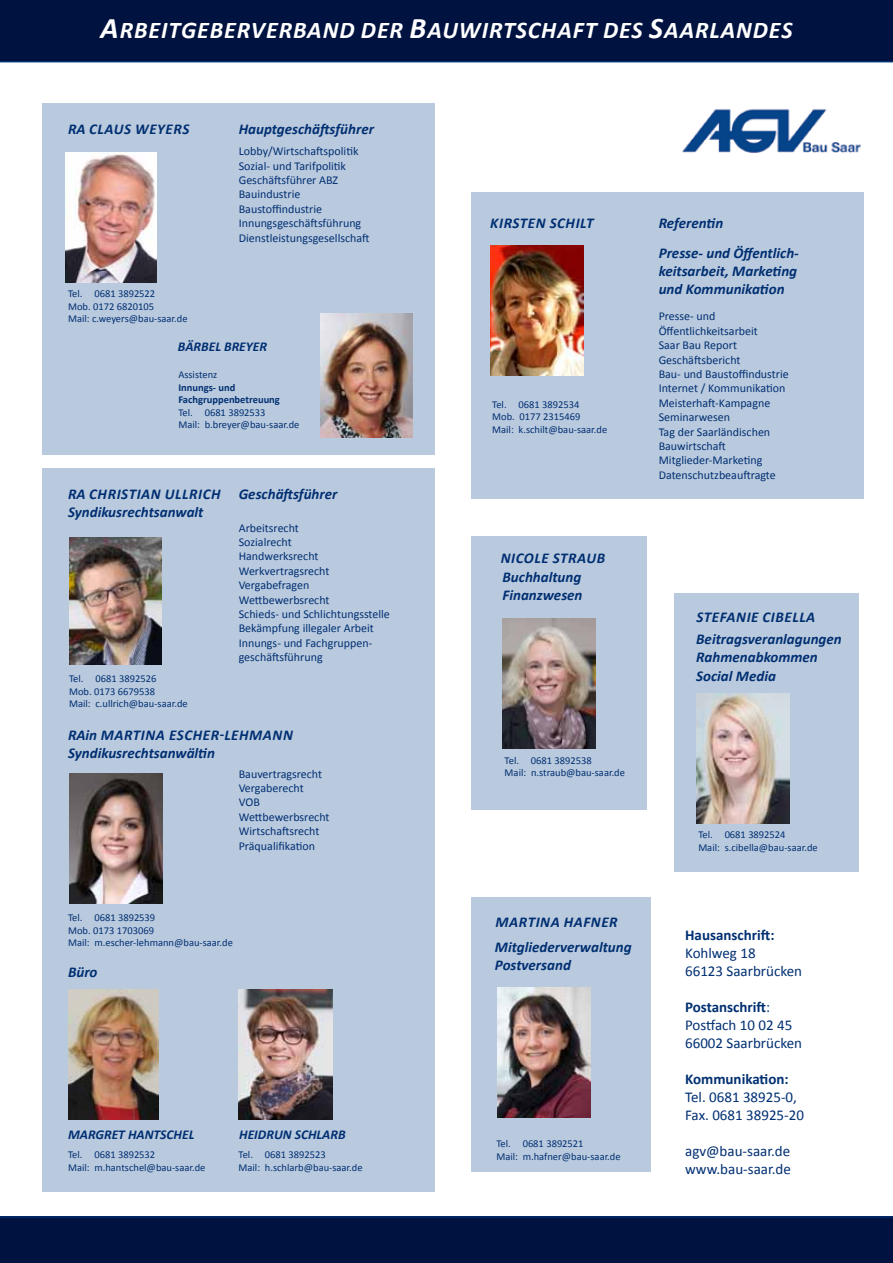
<style>
.page{position:relative;width:893px;height:1263px;background:#fff}
.page>*{position:absolute;margin:0;border:0;box-sizing:border-box;transform-origin:0 0}
.t1{font:italic 700 24px "Calibri";letter-spacing:.04em;color:#fff}
.t2{font:italic 700 15px/18px "Calibri";color:#002f72}
.t3{font:15px/18px "Calibri";color:#002f72}
.t4{font:italic 700 15px "Calibri";letter-spacing:.04em;color:#002f72}
.t5{font:700 15px "Calibri";color:#002f72}
.t6{font:italic 700 13.5px "Calibri";color:#002f72}
.t7{font:12px/14.4px "Calibri";color:#002f72}
.t8{font:10.5px/12.6px "Calibri";color:#002f72}
.t9{font:700 10.5px/12.6px "Calibri";color:#002f72}
.s1{font-size:30px}
.s2{font-weight:700}
</style>
<div class="page">
<div style="left:0;top:0;width:893px;height:62px;background:#00123f"></div>
<div style="left:43px;top:103px;width:392px;height:352px;background:#bacade"></div>
<img style="left:66px;top:152px;width:90px;height:130px">
<div style="left:43px;top:468px;width:392px;height:724px;background:#bacade"></div>
<img style="left:69px;top:537px;width:93px;height:127px">
<img style="left:239px;top:989px;width:94px;height:130px">
<div style="left:471px;top:193px;width:392px;height:306px;background:#bacade"></div>
<img style="left:490px;top:245px;width:93px;height:130px">
<div style="left:471px;top:536px;width:175px;height:273px;background:#bacade"></div>
<img style="left:502px;top:619px;width:94px;height:130px">
<img style="left:682px;top:109px;width:179px;height:44px">
<img style="left:321px;top:313px;width:91px;height:125px">
<div style="left:472px;top:897px;width:179px;height:274px;background:#bacade"></div>
<img style="left:497px;top:987px;width:93px;height:130px">
<div style="left:0;top:1216px;width:893px;height:47px;background:#00123f"></div>
<div style="left:674px;top:593px;width:185px;height:279px;background:#bacade"></div>
<img style="left:696px;top:693px;width:93px;height:130px">
<img style="left:69px;top:773px;width:93px;height:130px">
<img style="left:68px;top:989px;width:91px;height:130px">
<h1 class="t1" style="left:101px;top:13px;width:693px"><span class="s1">A</span>rbeitgeberverband der <span class="s1">B</span>auwirtschaft des <span class="s1">S</span>aa rlandes</h1>
<p class="t4" style="left:68px;top:118px;width:123px">RA Claus Weyers</p>
<p class="t2" style="left:239px;top:119px;width:137px">Hauptgeschäftsführer</p>
<p class="t7" style="left:239px;top:144px;width:132px">Lobby/Wirtschaftspolitik<br>Sozial- und Tarifpolitik<br>Geschäftsführer ABZ<br>Bauindustrie<br>Baustoffindustrie<br>Innungsgeschäftsführung<br>Dienstleistungsgesellschaft</p>
<p class="t8" style="left:68px;top:287px;width:121px">Tel. 0681 3892522<br>Mob. 0172 6820105<br>Mail: c.weyers@bau-saar.de</p>
<p class="t6" style="left:178px;top:337px;width:24px">BÄRBEL</p>
<p class="t6" style="left:224px;top:337px;width:9px">BREYER</p>
<p class="t8" style="left:178px;top:368px;width:40px">Assistenz</p>
<p class="t9" style="left:178px;top:380px;width:103px">Innungs- und<br>Fachgruppenbetreuung</p>
<p class="t8" style="left:178px;top:406px;width:123px">Tel. 0681 3892533<br>Mail: b.breyer@bau-saar.de</p>
<p class="t2" style="left:68px;top:485px;width:154px">RA Christian Ullrich<br>Syndikusrechtsanwalt</p>
<p class="t8" style="left:69px;top:672px;width:120px">Tel. 0681 3892526<br>Mob. 0173 6679538<br>Mail: c.ullrich@bau-saar.de</p>
<p class="t2" style="left:239px;top:485px;width:101px">Geschäftsführer</p>
<p class="t7" style="left:239px;top:520px;width:153px">Arbeitsrecht<br>Sozialrecht<br>Handwerksrecht<br>Werkvertragsrecht<br>Vergabefragen<br>Wettbewerbsrecht<br>Schieds- und Schlichtungsstelle<br>Bekämpfung illegaler Arbeit<br>Innungs- und Fachgruppen&shy;geschäftsführung</p>
<p class="t4" style="left:68px;top:724px;width:111px">RAin Martina Esch</p>
<p class="t2" style="left:68px;top:726px;width:226px;text-indent:135px">er-Lehmann<br>Syndikusrechtsanwältin</p>
<p class="t7" style="left:239px;top:766px;width:92px">Bauvertragsrecht<br>Vergaberecht<br>VOB<br>Wettbewerbsrecht<br>Wirtschaftsrecht<br>Präqualifikation</p>
<p class="t8" style="left:68px;top:911px;width:166px">Tel. 0681 3892539<br>Mob. 0173 1703069<br>Mail: m.escher-lehmann@bau-saar.de</p>
<p class="t2" style="left:68px;top:962px;width:31px">Büro</p>
<p class="t6" style="left:68px;top:1125px;width:128px">MAR GRET HANTSCHEL</p>
<p class="t8" style="left:68px;top:1148px;width:139px">Tel. 0681 3892532<br>Mail: m.hantschel@bau-saar.de</p>
<p class="t6" style="left:239px;top:1125px;width:9px">HEIDRUN</p>
<p class="t6" style="left:295px;top:1125px;width:8px">SCHL</p>
<p class="t6" style="left:322px;top:1125px;width:17px">ARB</p>
<p class="t8" style="left:239px;top:1148px;width:126px">Tel. 0681 3892523<br>Mail: h.schlarb@bau-saar.de</p>
<p class="t4" style="left:490px;top:213px;width:105px">Kirsten Schilt</p>
<p class="t2" style="left:659px;top:214px;width:66px">Referentin</p>
<p class="t8" style="left:492px;top:398px;width:117px">Tel. 0681 3892534<br>Mob. 0177 2315469<br>Mail: k.schilt@bau-saar.de</p>
<p class="t2" style="left:501px;top:549px;width:106px">Nicole Straub<br>Buchhaltung<br>Finanzwesen</p>
<p class="t2" style="left:659px;top:243px;width:142px;text-align:justify">Presse- und Öffentlich&shy;keitsarbeit, Marketing und Kommunikation</p>
<p class="t7" style="left:659px;top:309px;width:132px">Presse- und<br>Öffentlichkeitsarbeit<br>Saar Bau Report<br>Geschäftsbericht<br>Bau- und Baustoffindustrie<br>Internet / Kommunikation<br>Meisterhaft-Kampagne<br>Seminarwesen<br>Tag der Saarländischen<br>Bauwirtschaft<br>Mitglieder-Marketing<br>Datenschutzbeauftragte</p>
<p class="t2" style="left:696px;top:594px;width:147px;line-height:29.8px">Stefanie Cibella<br>Beitragsveranlagungen</p>
<p class="t2" style="left:696px;top:648px;width:123px">Rahmenabkommen<br>Social Media</p>
<p class="t4" style="left:696px;top:606px;width:120px">Stefanie Cibella</p>
<p class="t8" style="left:505px;top:754px;width:122px">Tel. 0681 3892538<br>Mail: n.straub@bau-saar.de</p>
<p class="t4" style="left:496px;top:911px;width:124px">Martina Hafner</p>
<p class="t2" style="left:495px;top:937px;width:138px">Mitgliederverwaltung<br>Postversand</p>
<p class="t8" style="left:496px;top:1137px;width:126px">Tel. 0681 3892521<br>Mail: m.hafner@bau-saar.de</p>
<p class="t8" style="left:698px;top:828px;width:121px">Tel. 0681 3892524<br>Mail: s.cibella@bau-saar.de</p>
<p class="t5" style="left:685px;top:925px;width:91px">Hausanschrift:</p>
<p class="t3" style="left:685px;top:944px;width:118px">Kohlweg 18<br>66123 Saarbrücken</p>
<p class="t3" style="left:685px;top:998px;width:118px"><span class="s2">Postanschrift</span>:<br>Postfach 10 02 45<br>66002 Saarbrücken</p>
<p class="t5" style="left:685px;top:1069px;width:105px">Kommunikation:</p>
<p class="t3" style="left:685px;top:1088px;width:120px">Tel. 0681 38925-0,<br>Fax. 0681 38925-20</p>
<p class="t3" style="left:685px;top:1142px;width:107px">agv@bau-saar.de www.bau-saar.de</p>
</div>
